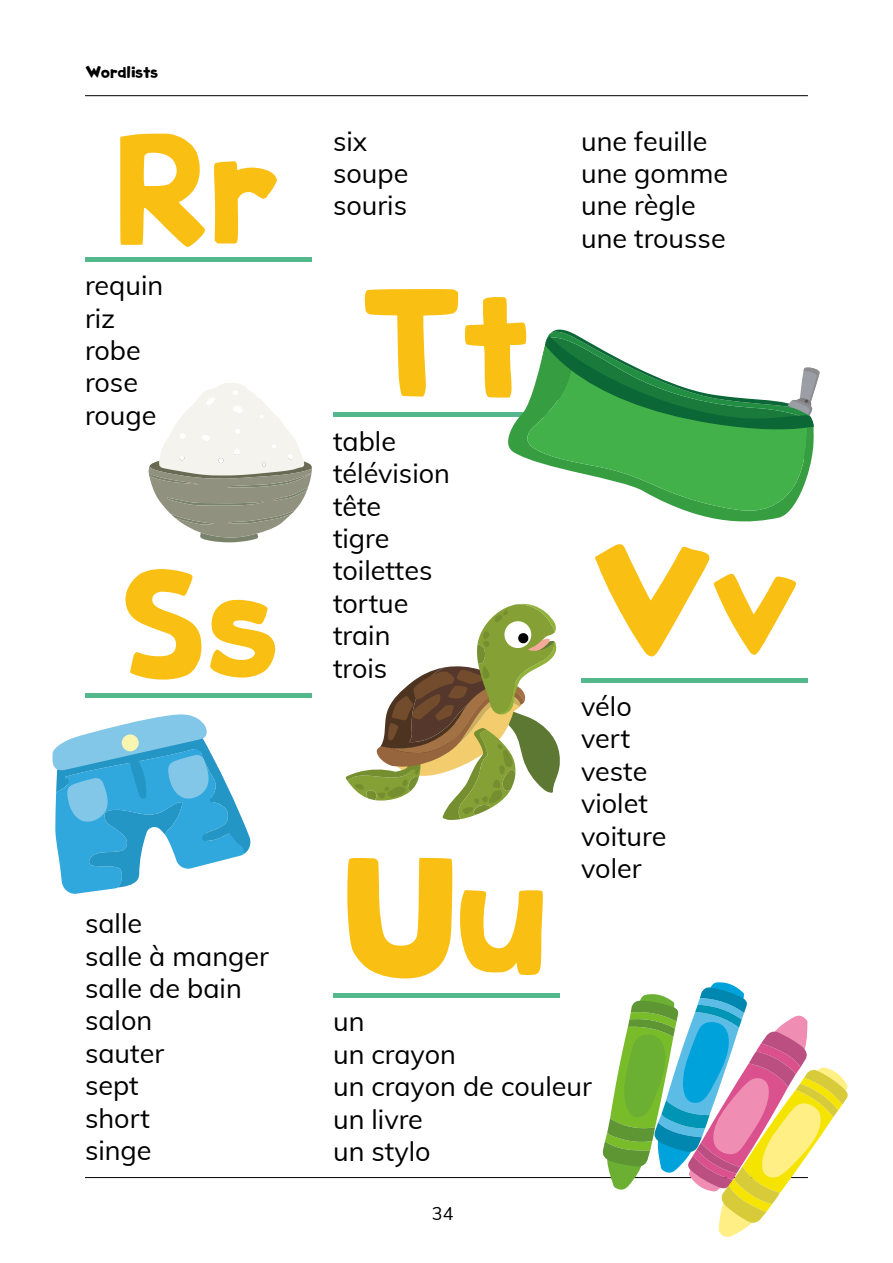
<style>
.page{position:relative;width:893px;height:1263px;background:#fff}
.page>*{position:absolute;margin:0;border:0;box-sizing:border-box;transform-origin:0 0}
.t1{font:172.5px "Studycat";color:#fabf13}
.t2{font:154.35px "Studycat";color:#fabf13}
.t3{font:153.75px "Studycat";color:#fabf13}
.t4{font:27px/32.4px "Muli";color:#000}
.t5{font:18px "Muli";color:#000}
.t6{font:16.5px "Studycat";color:#000}
</style>
<div class="page">
<hr style="left:85px;top:95px;width:723px;height:1px;background:#000">
<hr style="left:85px;top:1177px;width:723px;height:1px;background:#000">
<hr style="left:85px;top:257px;width:227px;height:4px;background:#53b98d">
<hr style="left:85px;top:693px;width:227px;height:4px;background:#53b98d">
<hr style="left:333px;top:413px;width:227px;height:4px;background:#53b98d">
<div style="left:333px;top:993px;width:227px;height:5px;background:#53b98d"></div>
<div style="left:581px;top:678px;width:227px;height:5px;background:#53b98d"></div>
<svg style="left:345px;top:603px;width:215px;height:217px"></svg>
<svg style="left:148px;top:383px;width:164px;height:159px"></svg>
<svg style="left:52px;top:714px;width:199px;height:180px"></svg>
<svg style="left:602px;top:982px;width:246px;height:255px"></svg>
<svg style="left:501px;top:408px;width:287px;height:114px"></svg>
<svg style="left:526px;top:329px;width:294px;height:183px"></svg>
<p class="t6" style="left:85px;top:60px;width:75px">Wordlists</p>
<h3 class="t3" style="left:116px;top:79px;width:165px">Rr</h3>
<p class="t4" style="left:85px;top:268px;width:80px">requin riz robe rose rouge</p>
<h3 class="t3" style="left:119px;top:515px;width:160px">Ss</h3>
<p class="t4" style="left:85px;top:906px;width:185px">salle<br>salle à manger salle de bain salon<br>sauter<br>sept<br>short<br>singe</p>
<p class="t4" style="left:333px;top:123px;width:77px">six soupe souris</p>
<p class="t4" style="left:581px;top:123px;width:149px">une feuille une gomme une règle une trousse</p>
<h3 class="t3" style="left:362px;top:234px;width:170px">Tt</h3>
<p class="t4" style="left:333px;top:424px;width:118px">table télévision tête<br>tigre toilettes tortue train trois</p>
<h1 class="t1" style="left:343px;top:793px;width:208px">Uu</h1>
<h2 class="t2" style="left:591px;top:491px;width:209px">Vv</h2>
<p class="t4" style="left:581px;top:689px;width:87px">vélo vert veste violet voiture voler</p>
<p class="t4" style="left:333px;top:1004px;width:260px">un<br>un crayon<br>un crayon de couleur un livre<br>un stylo</p>
<p class="t5" style="left:432px;top:1200px;width:23px">34</p>
</div>
